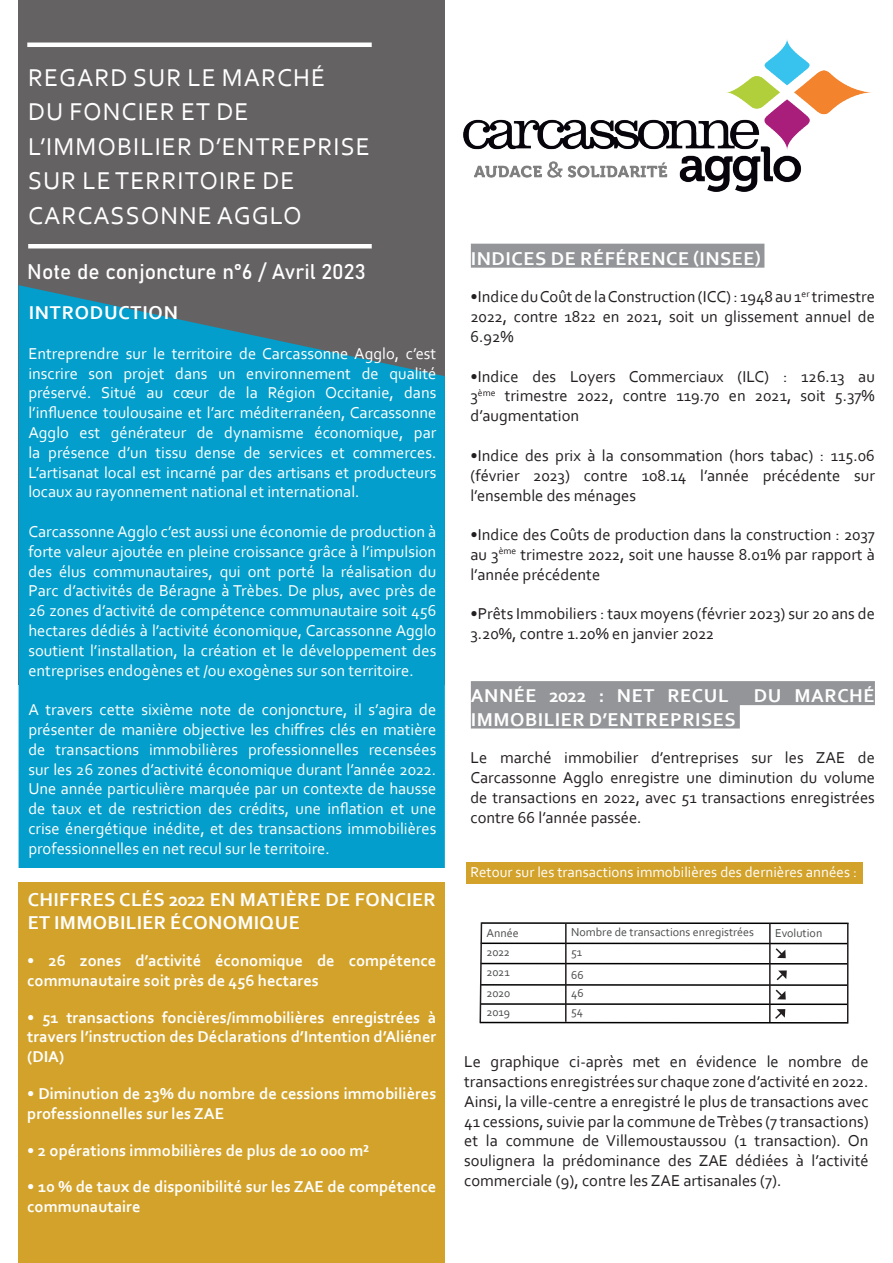
<style>
.page{position:relative;width:893px;height:1263px;background:#fff}
.page>*{position:absolute;margin:0;border:0;box-sizing:border-box;transform-origin:0 0}
.t1{font:25.5px/34.5px "Corbel";letter-spacing:.04em;color:#fff}
.t2{font:21px "Bahnschrift";color:#fff}
.t3{font:700 19.5px/23.4px "Corbel";letter-spacing:.03em;color:#fff}
.t4{font:16.5px/19.8px "Corbel";color:#fff;text-align:justify}
.t5{font:16.5px/19.8px "Corbel";color:#231f20;text-align:justify}
.t6{font:700 16.5px/19.8px "Corbel";color:#fff}
.t7{font:15px "Corbel";color:#fff}
.t8{font:12px/18.8px "Corbel";color:#4b4c4d}
.t9{font:12px/20.2px "Corbel";letter-spacing:-.02em;color:#4b4c4d}
</style>
<div class="page">
<div style="left:466px;top:862px;width:396px;height:22px;background:#d2a22a"></div>
<div style="left:19px;top:0;width:426px;height:684px;background:#656263"></div>
<svg style="left:19px;top:285px;width:426px;height:583px;background:#0a99c2"></svg>
<hr style="left:27px;top:43px;width:345px;height:4px;background:#fff">
<hr style="left:28px;top:244px;width:344px;height:4px;background:#fff">
<div style="left:19px;top:883px;width:426px;height:380px;background:#d2a22a"></div>
<div style="left:471px;top:244px;width:293px;height:24px;background:#939598"></div>
<div style="left:471px;top:681px;width:404px;height:24px;background:#939598"></div>
<div style="left:471px;top:704px;width:269px;height:24px;background:#939598"></div>
<img style="left:463px;top:39px;width:408px;height:152px">
<hr style="left:482px;top:922px;width:367px;height:2px;background:#000">
<hr style="left:481px;top:942px;width:367px;height:2px;background:#000">
<hr style="left:481px;top:963px;width:367px;height:1px;background:#000">
<hr style="left:481px;top:984px;width:367px;height:2px;background:#000">
<hr style="left:481px;top:1003px;width:367px;height:2px;background:#000">
<svg style="left:479px;top:922px;width:4px;height:102px"></svg>
<hr style="left:565px;top:923px;width:2px;height:99px;background:#231f20">
<hr style="left:847px;top:923px;width:1px;height:100px;background:#231f20">
<hr style="left:769px;top:923px;width:2px;height:100px;background:#231f20">
<svg style="left:776px;top:970px;width:11px;height:11px"></svg>
<svg style="left:775px;top:1009px;width:10px;height:10px"></svg>
<svg style="left:775px;top:948px;width:11px;height:10px"></svg>
<hr style="left:480px;top:1022px;width:367px;height:1px;background:#000">
<svg style="left:775px;top:989px;width:11px;height:10px"></svg>
<h1 class="t1" style="left:28px;top:59px;width:343px">REGARD SUR LE MARCHÉ<br>DU FONCIER ET DE<br>L’IMMOBILIER D’ENTREPRISE<br>SUR LE TERRITOIRE DE<br>CARCASSONNE AGGLO</h1>
<p class="t2" style="left:27px;top:256px;width:340px">Note de conjoncture n°6 / Avril 2023</p>
<p class="t3" style="left:29px;top:301px;width:151px">INTRODUCTION</p>
<p class="t4" style="left:28px;top:343px;width:409px">Entreprendre sur le territoire de Carcassonne Agglo, c’est inscrire son projet dans un environnement de qualité préservé. Situé au cœur de la Région Occitanie, dans l’influence toulousaine et l’arc méditerranéen, Carcassonne Agglo est générateur de dynamisme économique, par la présence d’un tissu dense de services et commerces.<br>L’artisanat local est incarné par des artisans et producteurs locaux au rayonnement national et international.</p>
<p class="t4" style="left:28px;top:521px;width:409px">Carcassonne Agglo c’est aussi une économie de production à forte valeur ajoutée en pleine croissance grâce à l’impulsion des élus communautaires, qui ont porté la réalisation du Parc d’activités de Béragne à Trèbes. De plus, avec près de 26 zones d’activité de compétence communautaire soit 456 hectares dédiés à l’activité économique, Carcassonne Agglo soutient l’installation, la création et le développement des entreprises endogènes et /ou exogènes sur son territoire.</p>
<p class="t4" style="left:28px;top:699px;width:409px">A travers cette sixième note de conjoncture, il s’agira de présenter de manière objective les chiffres clés en matière de transactions immobilières professionnelles recensées sur les 26 zones d’activité économique durant l’année 2022.<br>Une année particulière marquée par un contexte de hausse de taux et de restriction des crédits, une inflation et une crise énergétique inédite, et des transactions immobilières professionnelles en net recul sur le territoire.</p>
<p class="t3" style="left:28px;top:887px;width:410px">CHIFFRES CLÉS 2022 EN MATIÈRE DE FONCIER<br>ET IMMOBILIER ÉCONOMIQUE</p>
<p class="t6" style="left:27px;top:950px;width:411px">• 26 zones d’activité économique de compétence communautaire soit près de 456 hectares</p>
<p class="t6" style="left:27px;top:1007px;width:411px;text-align:justify">• 51 transactions foncières/immobilières enregistrées à travers l’instruction des Déclarations d’Intention d’Aliéner (DIA)</p>
<p class="t6" style="left:27px;top:1083px;width:411px">• Diminution de 23% du nombre de cessions immobilières professionnelles sur les ZAE</p>
<p class="t6" style="left:27px;top:1140px;width:343px">• 2 opérations immobilières de plus de 10 000 m²</p>
<p class="t6" style="left:27px;top:1177px;width:411px">• 10 % de taux de disponibilité sur les ZAE de compétence communautaire</p>
<p class="t3" style="left:471px;top:246px;width:291px">INDICES DE RÉFÉRENCE (INSEE)</p>
<p class="t5" style="left:470px;top:287px;width:406px">•Indice du Coût de la Construction (ICC) : 1948 au 1<sup>er</sup> trimestre 2022, contre 1822 en 2021, soit un glissement annuel de 6.92%</p>
<p class="t5" style="left:470px;top:366px;width:406px">•Indice des Loyers Commerciaux (ILC) : 126.13 au 3<sup>ème</sup> trimestre 2022, contre 119.70 en 2021, soit 5.37% d’augmentation</p>
<p class="t5" style="left:470px;top:445px;width:406px">•Indice des prix à la consommation (hors tabac) : 115.06 (février 2023) contre 108.14 l’année précédente sur l’ensemble des ménages</p>
<p class="t5" style="left:470px;top:524px;width:406px">•Indice des Coûts de production dans la construction : 2037 au 3<sup>ème</sup> trimestre 2022, soit une hausse 8.01% par rapport à l’année précédente</p>
<p class="t5" style="left:470px;top:603px;width:406px">•Prêts Immobiliers : taux moyens (février 2023) sur 20 ans de<br>3.20%, contre 1.20% en janvier 2022</p>
<p class="t3" style="left:471px;top:683px;width:259px">ANNÉE 2022 : NET RECUL</p>
<p class="t3" style="left:754px;top:683px;width:122px">DU MARCHÉ</p>
<p class="t3" style="left:471px;top:707px;width:266px">IMMOBILIER D’ENTREPRISES</p>
<p class="t5" style="left:470px;top:747px;width:406px">Le marché immobilier d’entreprises sur les ZAE de Carcassonne Agglo enregistre une diminution du volume de transactions en 2022, avec 51 transactions enregistrées contre 66 l’année passée.</p>
<p class="t7" style="left:470px;top:862px;width:388px">Retour sur les transactions immobilières des dernières années :</p>
<p class="t8" style="left:486px;top:923px;width:34px">Année<br>2022</p>
<p class="t9" style="left:486px;top:962px;width:25px">2021<br>2020</p>
<p class="t8" style="left:571px;top:922px;width:184px;line-height:19.8px">Nombre de transactions enregistrées<br>51</p>
<p class="t8" style="left:571px;top:966px;width:14px;line-height:17.7px">66<br>46</p>
<p class="t8" style="left:775px;top:923px;width:49px">Evolution</p>
<p class="t8" style="left:486px;top:1002px;width:25px">2019</p>
<p class="t8" style="left:571px;top:1001px;width:13px">54</p>
<p class="t5" style="left:464px;top:1051px;width:406px">Le graphique ci-après met en évidence le nombre de transactions enregistrées sur chaque zone d’activité en 2022.<br>Ainsi, la ville-centre a enregistré le plus de transactions avec 41 cessions, suivie par la commune de Trèbes (7 transactions) et la commune de Villemoustaussou (1 transaction). On soulignera la prédominance des ZAE dédiées à l’activité commerciale (9), contre les ZAE artisanales (7).</p>
</div>
